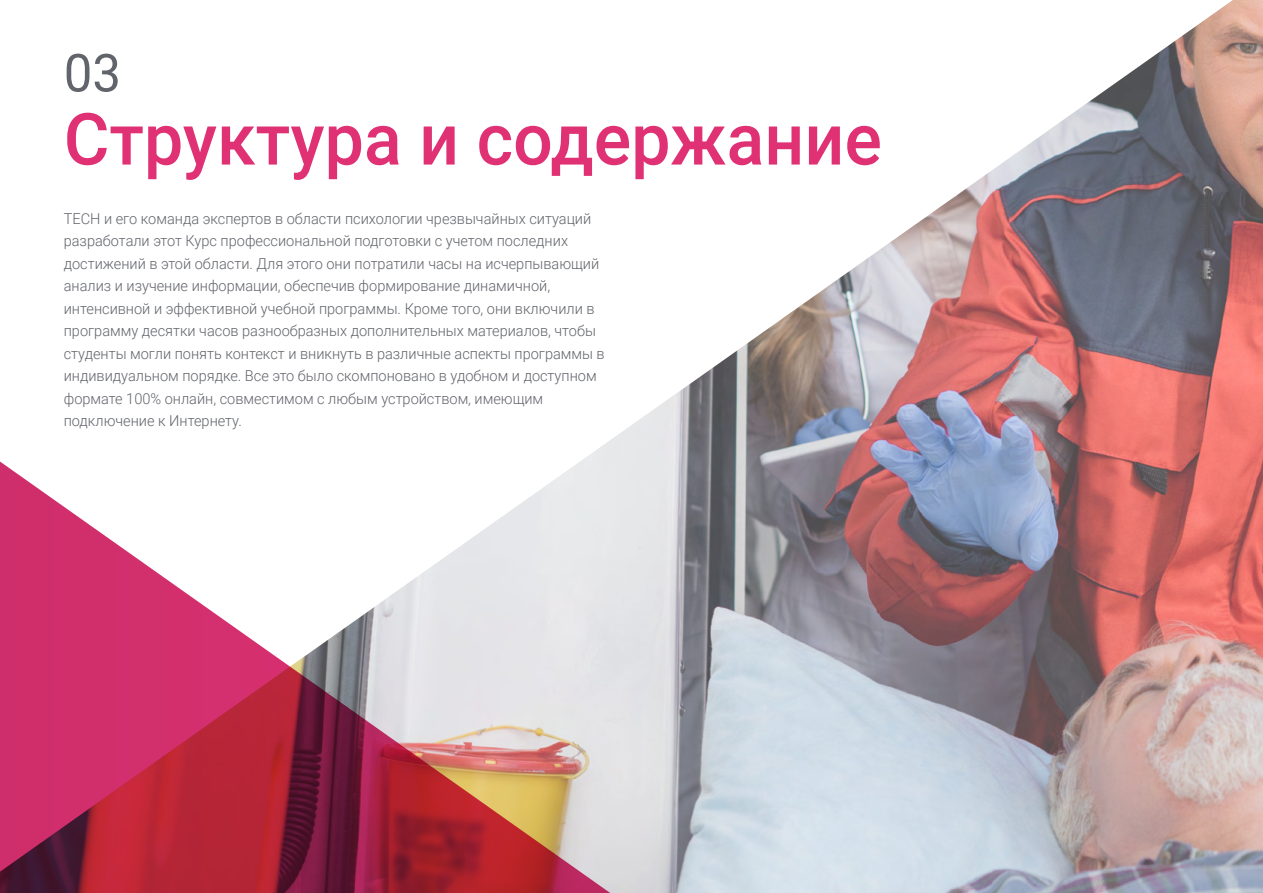
<style>
.page{position:relative;width:1263px;height:893px;background:#fff}
.page>*{position:absolute;margin:0;border:0;box-sizing:border-box;transform-origin:0 0}
.t1{font:500 72px "Roboto";color:#df3174}
.t2{font:52.5px "Roboto";color:#61646a}
.t3{font:300 15px/22.5px "Roboto";color:#61646a}
</style>
<div class="page">
<img style="left:602px;top:0;width:661px;height:893px">
<svg style="left:0;top:446px;width:640px;height:447px"></svg>
<h2 class="t2" style="left:64px;top:36px;width:59px">03</h2>
<h1 class="t1" style="left:64px;top:89px;width:820px">Структура и содержание</h1>
<p class="t3" style="left:64px;top:207px;width:542px">TECH и его команда экспертов в области психологии чрезвычайных ситуаций разработали этот Курс профессиональной подготовки с учетом последних достижений в этой области. Для этого они потратили часы на исчерпывающий анализ и изучение информации, обеспечив формирование динамичной, интенсивной и эффективной учебной программы. Кроме того, они включили в программу десятки часов разнообразных дополнительных материалов, чтобы студенты могли понять контекст и вникнуть в различные аспекты программы в индивидуальном порядке. Все это было скомпоновано в удобном и доступном формате 100% онлайн, совместимом с любым устройством, имеющим подключение к Интернету.</p>
</div>
